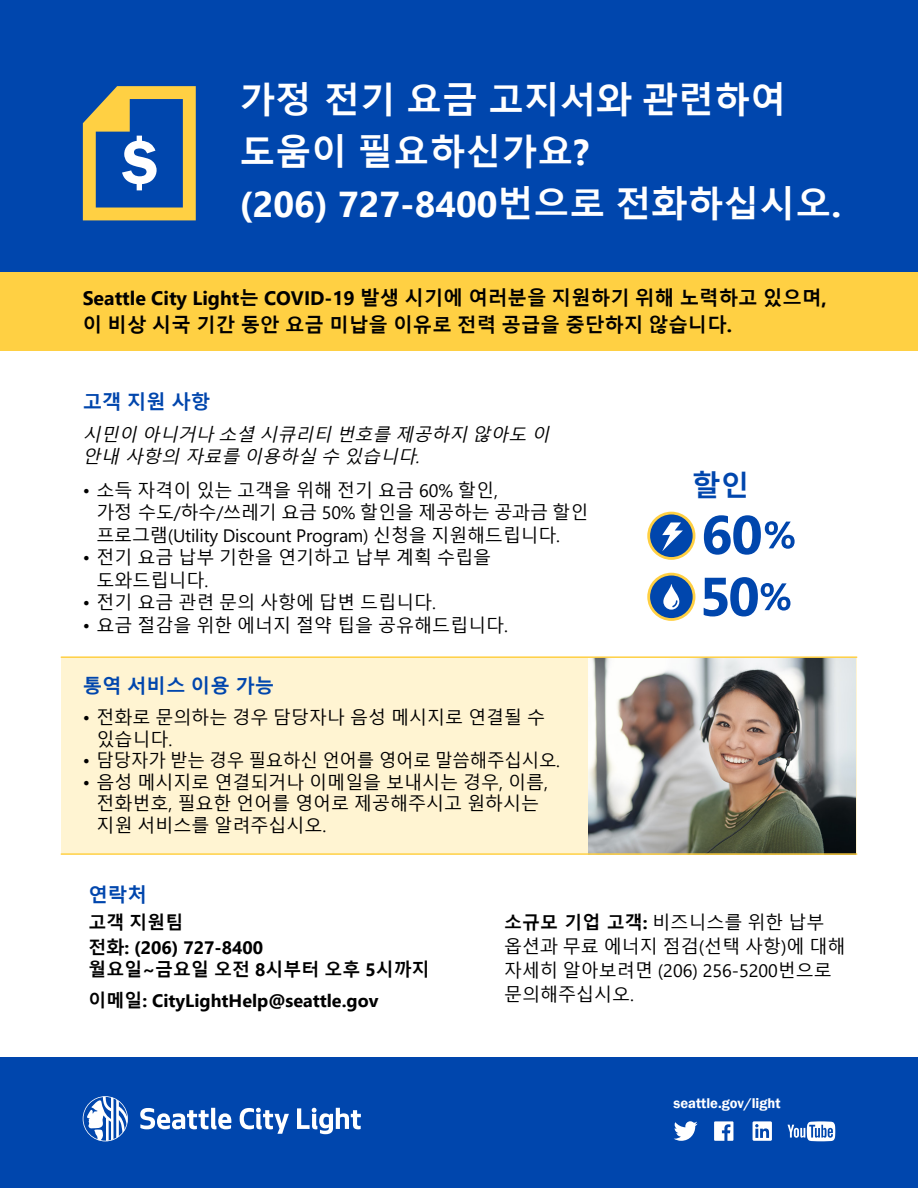
<style>
.page{position:relative;width:918px;height:1188px;background:#fff}
.page>*{position:absolute;margin:0;border:0;box-sizing:border-box;transform-origin:0 0}
.t1{font:700 36px/51.8px "Malgun Gothic";color:#fff}
.t2{font:700 36px "Segoe UI";color:#fff}
.t3{font:700 28.8px "Malgun Gothic";color:#0046ad}
.t4{font:700 19.5px "Segoe UI";color:#000}
.t5{font:700 19.5px "Malgun Gothic";color:#000}
.t6{font:700 19.5px "Malgun Gothic";color:#0046ad}
.t7{font:18px/21.6px "Malgun Gothic";color:#000}
.t8{font:18px "Segoe UI";letter-spacing:-.01em;color:#000}
.t9{font:700 18px "Segoe UI";color:#000}
.t10{font:700 18px "Malgun Gothic";color:#000}
.t11{font:italic 17.55px/22px "Malgun Gothic";color:#000}
.t12{font:600 14.55px "Franklin Gothic";color:#fff}
.s1{font-family:"Segoe UI"}
.s2{font-family:"Malgun Gothic"}
.s3{font-weight:700}
.s4{font-family:"Segoe UI";font-weight:700}
</style>
<div class="page">
<div style="left:61px;top:657px;width:796px;height:197px;background:#fff4d2"></div>
<div style="left:0;top:1057px;width:918px;height:131px;background:#0046ad"></div>
<svg style="left:140px;top:1108px;width:91px;height:21px"></svg>
<svg style="left:240px;top:1108px;width:49px;height:26px"></svg>
<svg style="left:297px;top:1108px;width:64px;height:26px"></svg>
<svg style="left:83px;top:1096px;width:45px;height:45px"></svg>
<svg style="left:674px;top:1121px;width:24px;height:20px"></svg>
<svg style="left:714px;top:1121px;width:19px;height:20px"></svg>
<svg style="left:788px;top:1121px;width:47px;height:20px"></svg>
<svg style="left:753px;top:1121px;width:19px;height:20px"></svg>
<svg style="left:704px;top:577px;width:86px;height:39px"></svg>
<svg style="left:647px;top:573px;width:48px;height:48px"></svg>
<svg style="left:704px;top:515px;width:91px;height:40px"></svg>
<svg style="left:647px;top:512px;width:48px;height:48px"></svg>
<img style="left:589px;top:658px;width:267px;height:195px">
<hr style="left:61px;top:853px;width:796px;height:2px;background:#ffd043">
<hr style="left:61px;top:656px;width:796px;height:2px;background:#ffd043">
<div style="left:0;top:0;width:918px;height:272px;background:#0046ad"></div>
<div style="left:0;top:272px;width:918px;height:79px;background:#ffd043"></div>
<svg style="left:83px;top:86px;width:113px;height:134px"></svg>
<h1 class="t1" style="left:240px;top:74px;width:548px">가정 전기 요금 고지서와 관련하여 도움이 필요하신가요<span class="s1">?</span></h1>
<h1 class="t2" style="left:240px;top:170px;width:603px">(206) 727-8400<span class="s2">번으로 전화하십시오</span>.</h1>
<p class="t4" style="left:83px;top:280px;width:746px">Seattle City Light<span class="s2">는</span> COVID-19 <span class="s2">발생 시기에 여러분을 지원하기 위해 노력하고 있으며</span>,</p>
<p class="t5" style="left:83px;top:313px;width:651px">이 비상 시국 기간 동안 요금 미납을 이유로 전력 공급을 중단하지 않습니다<span class="s1">.</span></p>
<p class="t6" style="left:83px;top:390px;width:129px">고객 지원 사항</p>
<p class="t11" style="left:83px;top:424px;width:473px">시민이 아니거나 소셜 시큐리티 번호를 제공하지 않아도 이 안내 사항의 자료를 이용하실 수 있습니다<span class="s1">.</span></p>
<p class="t7" style="left:97px;top:479px;width:493px;line-height:22.5px;text-indent:-14px"><span class="s1">•</span> 소득 자격이 있는 고객을 위해 전기 요금 <span class="s1">60%</span> 할인<span class="s1">,<br></span>가정 수도<span class="s1">/</span>하수<span class="s1">/</span>쓰레기 요금 <span class="s1">50%</span> 할인을 제공하는 공과금 할인</p>
<p class="t8" style="left:97px;top:518px;width:465px"><span class="s2">프로그램</span>(Utility Discount Program) <span class="s2">신청을 지원해드립니다</span>.</p>
<p class="t7" style="left:97px;top:547px;width:396px;line-height:22.5px;text-indent:-14px"><span class="s1">•</span> 전기 요금 납부 기한을 연기하고 납부 계획 수립을 도와드립니다<span class="s1">.</span></p>
<p class="t7" style="left:83px;top:592px;width:355px"><span class="s1">•</span> 전기 요금 관련 문의 사항에 답변 드립니다<span class="s1">.</span></p>
<p class="t7" style="left:83px;top:615px;width:427px"><span class="s1">•</span> 요금 절감을 위한 에너지 절약 팁을 공유해드립니다<span class="s1">.</span></p>
<p class="t6" style="left:83px;top:674px;width:193px">통역 서비스 이용 가능</p>
<p class="t7" style="left:97px;top:707px;width:450px;text-indent:-14px"><span class="s1">•</span> 전화로 문의하는 경우 담당자나 음성 메시지로 연결될 수 있습니다<span class="s1">.</span></p>
<p class="t7" style="left:83px;top:750px;width:479px"><span class="s1">•</span> 담당자가 받는 경우 필요하신 언어를 영어로 말씀해주십시오<span class="s1">.</span></p>
<p class="t7" style="left:97px;top:772px;width:453px;text-indent:-14px"><span class="s1">•</span> 음성 메시지로 연결되거나 이메일을 보내시는 경우<span class="s1">,</span> 이름<span class="s1">, </span>전화번호<span class="s1">,</span> 필요한 언어를 영어로 제공해주시고 원하시는 지원 서비스를 알려주십시오<span class="s1">.</span></p>
<h2 class="t3" style="left:692px;top:468px;width:59px">할인</h2>
<p class="t6" style="left:88px;top:883px;width:60px">연락처</p>
<p class="t10" style="left:88px;top:912px;width:96px">고객 지원팀</p>
<p class="t9" style="left:88px;top:931px;width:176px"><span class="s2">전화</span>: (206) 727-8400</p>
<p class="t10" style="left:88px;top:959px;width:343px">월요일<span class="s1">~</span>금요일 오전 <span class="s1">8</span>시부터 오후 <span class="s1">5</span>시까지</p>
<p class="t9" style="left:88px;top:984px;width:292px"><span class="s2">이메일</span>: CityLightHelp@seattle.gov</p>
<p class="t7" style="left:504px;top:911px;width:343px;line-height:24px"><span class="s3">소규모 기업 고객</span><span class="s4">:</span> 비즈니스를 위한 납부 옵션과 무료 에너지 점검<span class="s1">(</span>선택 사항<span class="s1">)</span>에 대해</p>
<p class="t8" style="left:504px;top:953px;width:329px"><span class="s2">자세히 알아보려면</span> (206) 256-5200<span class="s2">번으로</span></p>
<p class="t7" style="left:504px;top:984px;width:131px">문의해주십시오<span class="s1">.</span></p>
<p class="t12" style="left:674px;top:1095px;width:108px">seattle.gov/light</p>
</div>
